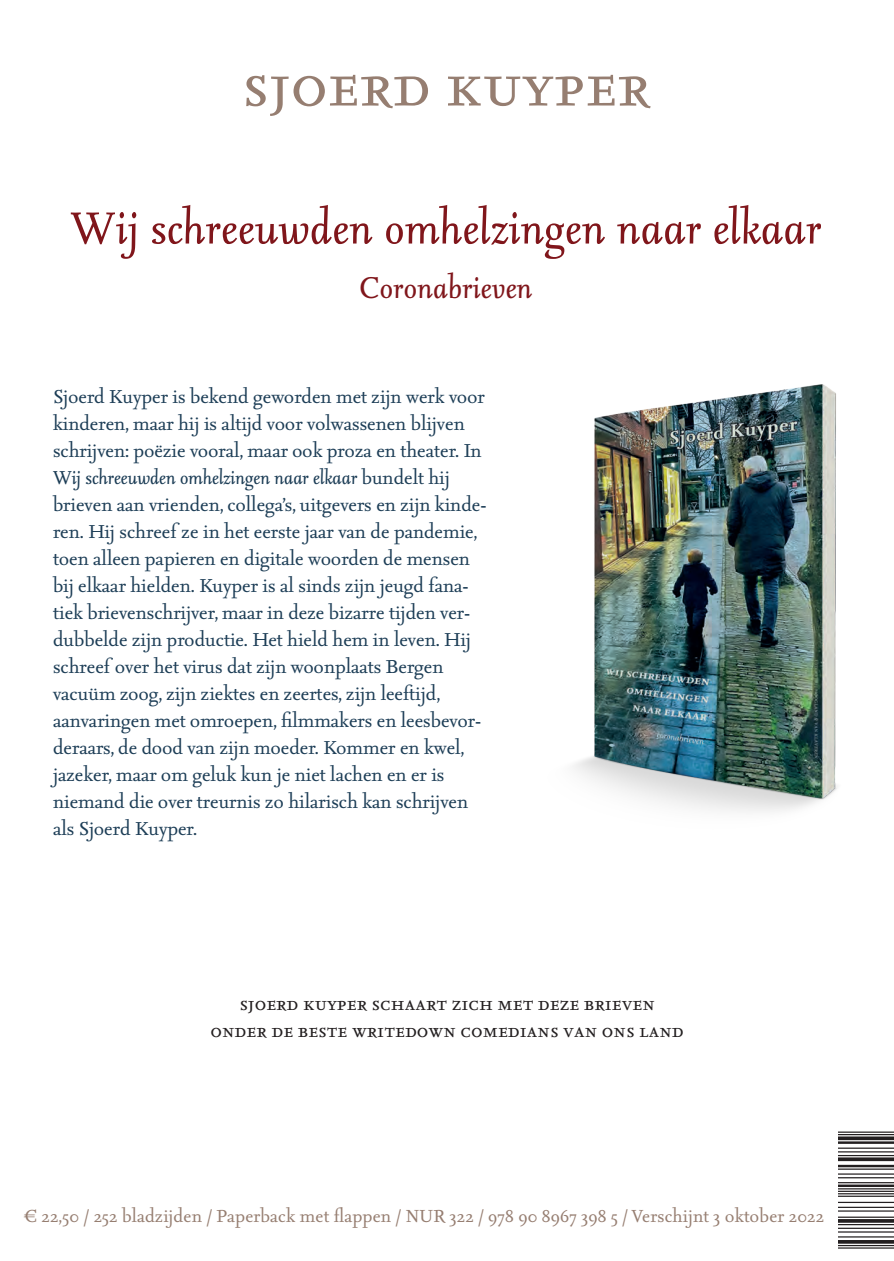
<style>
.page{position:relative;width:894px;height:1261px;background:#fff}
.page>*{position:absolute;margin:0;border:0;box-sizing:border-box;transform-origin:0 0}
.t1{font:72px "Seria Regular Caps";color:#967e71}
.t2{font:italic 54px "Seria";letter-spacing:.01em;color:#80161b}
.t3{font:italic 36px "Seria";letter-spacing:.01em;color:#80161b}
.t4{font:22.5px/27px "Seria";color:#1c3d56}
.t5{font:22.5px/27px "Seria Regular Caps";color:#231f20;text-align:center}
.t6{font:21px "Seria";letter-spacing:.01em;color:#967e71}
.s1{font-style:italic}
</style>
<div class="page">
<svg style="left:838px;top:1135px;width:55px;height:112px"></svg>
<hr style="left:838px;top:1131px;width:55px;height:2px;background:#231f20">
<hr style="left:838px;top:1134px;width:55px;height:1px;background:#231f20">
<svg style="left:838px;top:1136px;width:55px;height:4px"></svg>
<hr style="left:838px;top:1141px;width:55px;height:3px;background:#231f20">
<hr style="left:838px;top:1147px;width:55px;height:2px;background:#231f20">
<hr style="left:838px;top:1151px;width:55px;height:1px;background:#231f20">
<hr style="left:838px;top:1155px;width:55px;height:1px;background:#231f20">
<svg style="left:838px;top:1157px;width:55px;height:4px"></svg>
<hr style="left:838px;top:1165px;width:55px;height:2px;background:#231f20">
<hr style="left:838px;top:1168px;width:55px;height:2px;background:#231f20">
<hr style="left:838px;top:1173px;width:55px;height:2px;background:#231f20">
<hr style="left:838px;top:1177px;width:55px;height:1px;background:#231f20">
<hr style="left:838px;top:1182px;width:55px;height:1px;background:#231f20">
<hr style="left:838px;top:1184px;width:55px;height:3px;background:#231f20">
<hr style="left:838px;top:1188px;width:55px;height:1px;background:#231f20">
<hr style="left:838px;top:1191px;width:55px;height:1px;background:#231f20">
<hr style="left:838px;top:1193px;width:55px;height:1px;background:#231f20">
<hr style="left:838px;top:1196px;width:55px;height:1px;background:#231f20">
<hr style="left:838px;top:1202px;width:55px;height:1px;background:#231f20">
<hr style="left:838px;top:1207px;width:55px;height:1px;background:#231f20">
<hr style="left:838px;top:1210px;width:55px;height:2px;background:#231f20">
<hr style="left:838px;top:1216px;width:55px;height:2px;background:#231f20">
<svg style="left:838px;top:1219px;width:55px;height:4px"></svg>
<hr style="left:838px;top:1224px;width:55px;height:1px;background:#231f20">
<hr style="left:838px;top:1228px;width:55px;height:1px;background:#231f20">
<hr style="left:838px;top:1231px;width:55px;height:2px;background:#231f20">
<hr style="left:838px;top:1236px;width:55px;height:1px;background:#231f20">
<svg style="left:838px;top:1240px;width:55px;height:4px"></svg>
<hr style="left:838px;top:1245px;width:55px;height:1px;background:#231f20">
<hr style="left:838px;top:1247px;width:55px;height:2px;background:#231f20">
<img style="left:573px;top:384px;width:264px;height:428px">
<h1 class="t1" style="left:241px;top:48px;width:410px">sjoerd kuyper</h1>
<h2 class="t2" style="left:70px;top:202px;width:752px">Wij schreeuwden omhelzingen naar elkaar</h2>
<h3 class="t3" style="left:359px;top:270px;width:175px">Coronabrieven</h3>
<p class="t4" style="left:53px;top:383px;width:435px">Sjoerd Kuyper is bekend geworden met zijn werk voor kinderen, maar hij is altijd voor volwassenen blijven schrijven: poëzie vooral, maar ook proza en theater. In <span class="s1">Wij schreeuwden omhelzingen naar elkaar</span> bundelt hij brieven aan vrienden, collega’s, uitgevers en zijn kinde&shy;ren. Hij schreef ze in het eerste jaar van de pandemie, toen alleen papieren en digitale woorden de mensen bij elkaar hielden. Kuyper is al sinds zijn jeugd fana&shy;tiek brievenschrijver, maar in deze bizarre tijden ver&shy;dubbelde zijn productie. Het hield hem in leven. Hij schreef over het virus dat zijn woonplaats Bergen vacuüm zoog, zijn ziektes en zeertes, zijn leeftijd, aanvaringen met omroepen, filmmakers en leesbevor&shy;deraars, de dood van zijn moeder. Kommer en kwel, jazeker, maar om geluk kun je niet lachen en er is niemand die over treurnis zo hilarisch kan schrijven als Sjoerd Kuyper.</p>
<p class="t5" style="left:210px;top:991px;width:475px">sjoerd kuyper schaart zich met deze brieven onder de beste writedown comedians van ons land</p>
<p class="t6" style="left:25px;top:1205px;width:800px">€ 22,50 / 252 bladzijden / Paperback met flappen / NUR 322 / 978 90 8967 398 5 / Verschijnt 3 oktober 2022</p>
</div>
